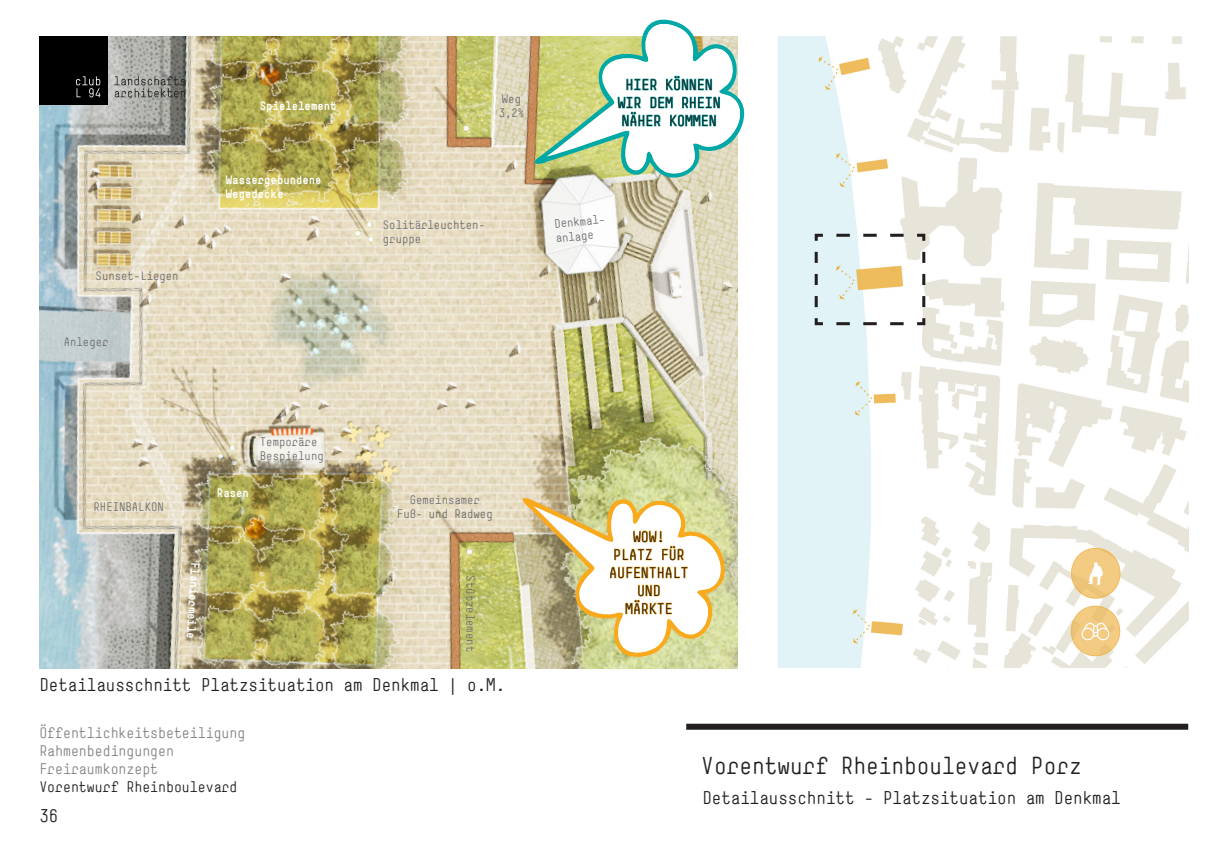
<style>
.page{position:relative;width:1221px;height:851px;background:#fff}
.page>*{position:absolute;margin:0;border:0;box-sizing:border-box;transform-origin:0 0}
.t1{font:24px "Simple";color:#231f20}
.t2{font:18px "Simple";color:#231f20}
.t3{font:15px "Simple";color:#231f20}
.t4{font:15px/18px "Simple";color:#838384}
.t5{font:12.15px/14.5px "Simple";color:#6c6d70}
.t6{font:700 12.15px/14.5px "Simple";color:#fff}
</style>
<div class="page">
<img style="left:39px;top:36px;width:698px;height:632px">
<img style="left:778px;top:36px;width:410px;height:631px">
<svg style="left:813px;top:232px;width:113px;height:94px"></svg>
<svg style="left:522px;top:476px;width:206px;height:183px"></svg>
<svg style="left:534px;top:19px;width:211px;height:162px"></svg>
<div style="left:686px;top:723px;width:502px;height:6px;background:#231f20"></div>
<div style="left:39px;top:36px;width:68px;height:68px;background:#000"></div>
<svg style="left:114px;top:76px;width:71px;height:21px"></svg>
<svg style="left:76px;top:76px;width:24px;height:21px"></svg>
<p class="t5" style="left:96px;top:268px;width:84px">Sunset-Liegen</p>
<p class="t5" style="left:64px;top:335px;width:46px">Anleger</p>
<p class="t6" style="left:260px;top:98px;width:78px">Spielelement</p>
<p class="t6" style="left:226px;top:172px;width:97px">Wassergebundene<br>Wegedecke</p>
<p class="t5" style="left:502px;top:91px;width:21px">Weg</p>
<p class="t5" style="left:498px;top:106px;width:27px">3,2%</p>
<p class="t3" style="left:625px;top:76px;width:89px">HIER KÖNNEN</p>
<p class="t3" style="left:617px;top:94px;width:104px">WIR DEM RHEIN</p>
<p class="t3" style="left:621px;top:112px;width:97px">NÄHER KOMMEN</p>
<p class="t5" style="left:383px;top:217px;width:104px">Solitärleuchten&shy;gruppe</p>
<p class="t5" style="left:553px;top:217px;width:52px;rotate:-6deg">Denkmal-</p>
<p class="t5" style="left:555px;top:231px;width:40px;rotate:-6deg">anlage</p>
<p class="t5" style="left:94px;top:499px;width:72px">RHEINBALKON</p>
<p class="t6" style="left:217px;top:484px;width:33px">Rasen</p>
<p class="t5" style="left:260px;top:434px;width:59px">Temporäre</p>
<p class="t5" style="left:260px;top:449px;width:65px">Bespielung</p>
<p class="t6" style="left:203px;top:562px;width:78px;rotate:93deg">Flaniermeile</p>
<p class="t5" style="left:410px;top:492px;width:72px">Gemeinsamer</p>
<p class="t5" style="left:397px;top:506px;width:97px">Fuß- und Radweg</p>
<p class="t5" style="left:478px;top:575px;width:78px;rotate:90deg">Stützelement</p>
<p class="t2" style="left:39px;top:674px;width:467px">Detailausschnitt Platzsituation am Denkmal | o.M.</p>
<p class="t4" style="left:39px;top:723px;width:207px">Öffentlichkeitsbeteiligung<br>Rahmenbedingungen<br>Freiraumkonzept</p>
<p class="t3" style="left:39px;top:778px;width:199px">Vorentwurf Rheinboulevard</p>
<h2 class="t2" style="left:39px;top:805px;width:21px">36</h2>
<p class="t3" style="left:633px;top:528px;width:33px">WOW!</p>
<p class="t3" style="left:613px;top:546px;width:73px">PLATZ FÜR</p>
<p class="t3" style="left:609px;top:564px;width:81px">AUFENTHALT</p>
<p class="t3" style="left:637px;top:582px;width:25px">UND</p>
<p class="t3" style="left:625px;top:600px;width:49px">MÄRKTE</p>
<p class="t1" style="left:701px;top:751px;width:382px">Vorentwurf Rheinboulevard Porz</p>
<h3 class="t2" style="left:702px;top:787px;width:420px">Detailausschnitt - Platzsituation am Denkmal</h3>
</div>
